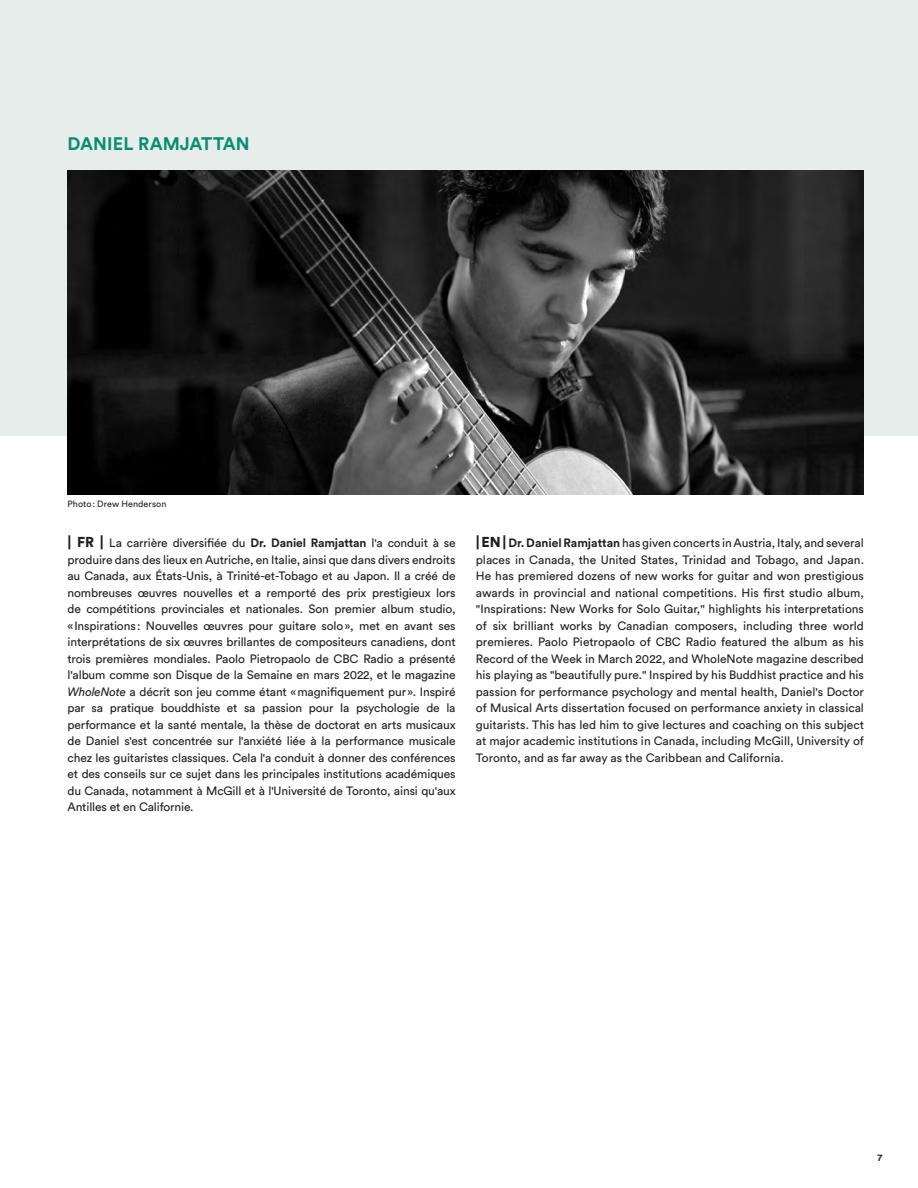
<style>
.page{position:relative;width:918px;height:1188px;background:#fff}
.page>*{position:absolute;margin:0;border:0;box-sizing:border-box;transform-origin:0 0}
.t1{font:700 18px "Circular Std";letter-spacing:.005em;color:#078d76}
.t2{font:12px/16.5px "Circular Std";letter-spacing:-.01em;color:#231f20;text-align:justify}
.t3{font:700 9.75px "Circular Std";color:#231f20}
.t4{font:9px "Circular Std";letter-spacing:.01em;color:#231f20}
.s1{font-weight:900;font-size:14.25px}
.s2{font-weight:700}
.s3{font-style:italic}
</style>
<div class="page">
<div style="left:0;top:0;width:918px;height:436px;background:#e7edea"></div>
<img style="left:68px;top:171px;width:796px;height:323px">
<h1 class="t1" style="left:68px;top:132px;width:184px">DANIEL RAMJATTAN</h1>
<p class="t4" style="left:68px;top:498px;width:101px">Photo: Drew Henderson</p>
<p class="t2" style="left:67px;top:535px;width:390px"><span class="s1">| FR |</span> La carrière diversifiée du <span class="s2">Dr. Daniel Ramjattan</span> l'a conduit à se produire dans des lieux en Autriche, en Italie, ainsi que dans divers endroits au Canada, aux États-Unis, à Trinité-et-Tobago et au Japon. Il a créé de nombreuses œuvres nouvelles et a remporté des prix prestigieux lors de compétitions provinciales et nationales. Son premier album studio, «Inspirations: Nouvelles œuvres pour guitare solo», met en avant ses interprétations de six œuvres brillantes de compositeurs canadiens, dont trois premières mondiales. Paolo Pietropaolo de CBC Radio a présenté l'album comme son Disque de la Semaine en mars 2022, et le magazine <span class="s3">WholeNote</span> a décrit son jeu comme étant «magnifiquement pur». Inspiré par sa pratique bouddhiste et sa passion pour la psychologie de la performance et la santé mentale, la thèse de doctorat en arts musicaux de Daniel s'est concentrée sur l'anxiété liée à la performance musicale chez les guitaristes classiques. Cela l'a conduit à donner des conférences et des conseils sur ce sujet dans les principales institutions académiques du Canada, notamment à McGill et à l'Université de Toronto, ainsi qu'aux Antilles et en Californie.</p>
<p class="t2" style="left:476px;top:535px;width:390px"><span class="s1">| EN |</span> <span class="s2">Dr. Daniel Ramjattan</span> has given concerts in Austria, Italy, and several places in Canada, the United States, Trinidad and Tobago, and Japan.<br>He has premiered dozens of new works for guitar and won prestigious awards in provincial and national competitions. His first studio album, "Inspirations: New Works for Solo Guitar," highlights his interpretations of six brilliant works by Canadian composers, including three world premieres. Paolo Pietropaolo of CBC Radio featured the album as his Record of the Week in March 2022, and WholeNote magazine described his playing as "beautifully pure." Inspired by his Buddhist practice and his passion for performance psychology and mental health, Daniel's Doctor of Musical Arts dissertation focused on performance anxiety in classical guitarists. This has led him to give lectures and coaching on this subject at major academic institutions in Canada, including McGill, University of Toronto, and as far away as the Caribbean and California.</p>
<p class="t3" style="left:878px;top:1151px;width:6px">7</p>
</div>
